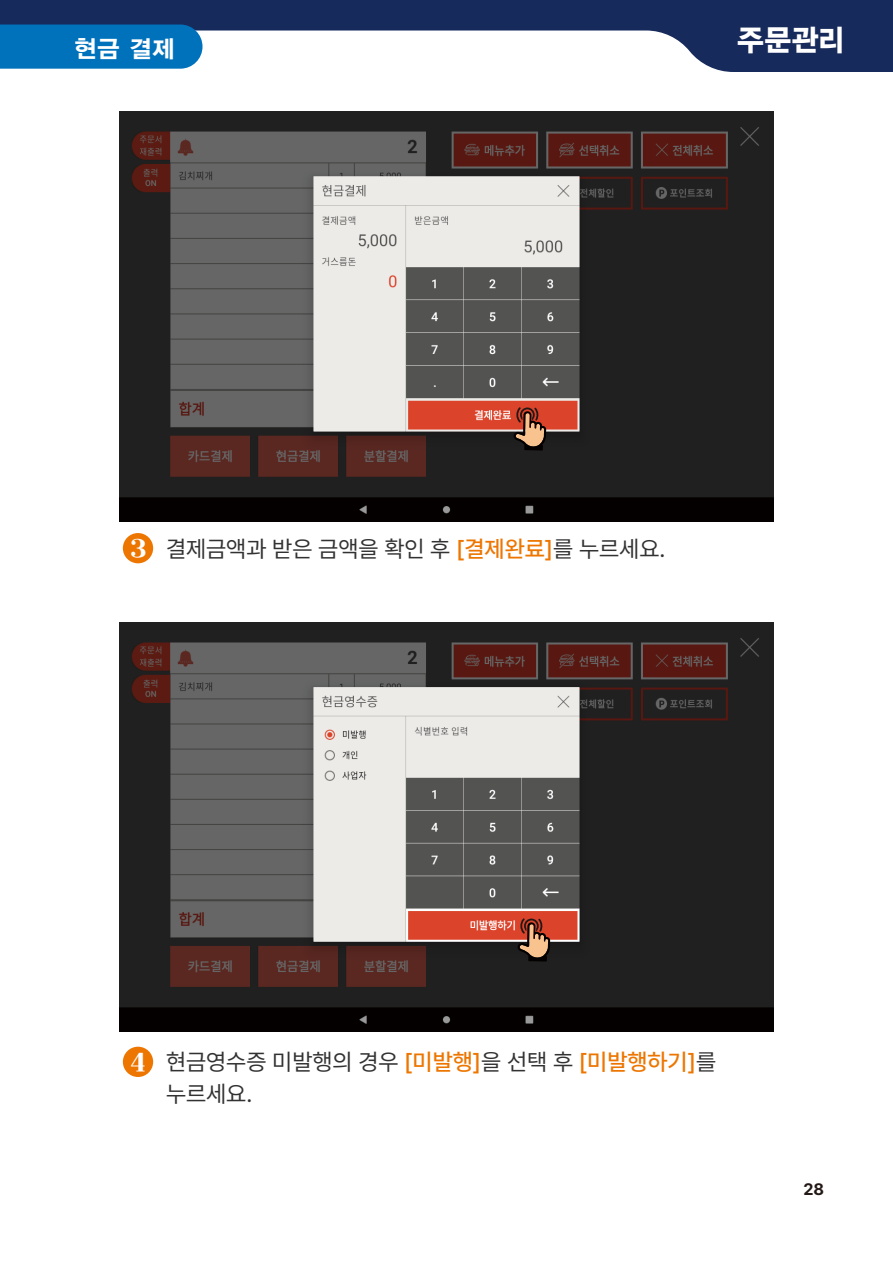
<style>
.page{position:relative;width:893px;height:1263px;background:#fff}
.page>*{position:absolute;margin:0;border:0;box-sizing:border-box;transform-origin:0 0}
.t1{font:30px "YDIYGO360";color:#fff;scale:.95 1}
.t2{font:24px "YDIYGO350";color:#fff}
.t3{font:24px "Cafe 24 Classic Type";color:#fff}
.t4{font:23.25px/31.5px "Pretendard";color:#313231}
.t5{font:700 16.5px "Pretendard";color:#231815}
.s1{font-family:"Cafe 24 Classic Type";font-size:24px;color:#fff}
.s2{font-weight:500;color:#ed7600}
</style>
<div class="page">
<img style="left:119px;top:623px;width:655px;height:409px">
<img style="left:119px;top:111px;width:655px;height:410px">
<div style="left:123px;top:533px;width:30px;height:30px;background:#ed7600;border-radius:50%"></div>
<div style="left:123px;top:1047px;width:30px;height:30px;background:#ed7600;border-radius:50%"></div>
<svg style="left:514px;top:407px;width:32px;height:43px"></svg>
<svg style="left:518px;top:918px;width:32px;height:43px"></svg>
<svg style="left:0;top:0;width:893px;height:72px;fill:#172a5c"></svg>
<div style="left:0;top:25px;width:202px;height:44px;background:#0072bc"></div>
<p class="t2" style="left:75px;top:36px;width:101px">현금 결제</p>
<p class="t1" style="left:737px;top:23px;width:114px">주문관리</p>
<p class="t4" style="left:130px;top:532px;width:537px"><span class="s1">3</span> 결제금액과 받은 금액을 확인 후 <span class="s2">[결제완료]</span>를 누르세요.</p>
<p class="t3" style="left:131px;top:1046px;width:16px">4</p>
<p class="t4" style="left:166px;top:1045px;width:552px">현금영수증 미발행의 경우 <span class="s2">[미발행]</span>을 선택 후 <span class="s2">[미발행하기]</span>를 누르세요.</p>
<p class="t5" style="left:803px;top:1177px;width:22px">28</p>
</div>
